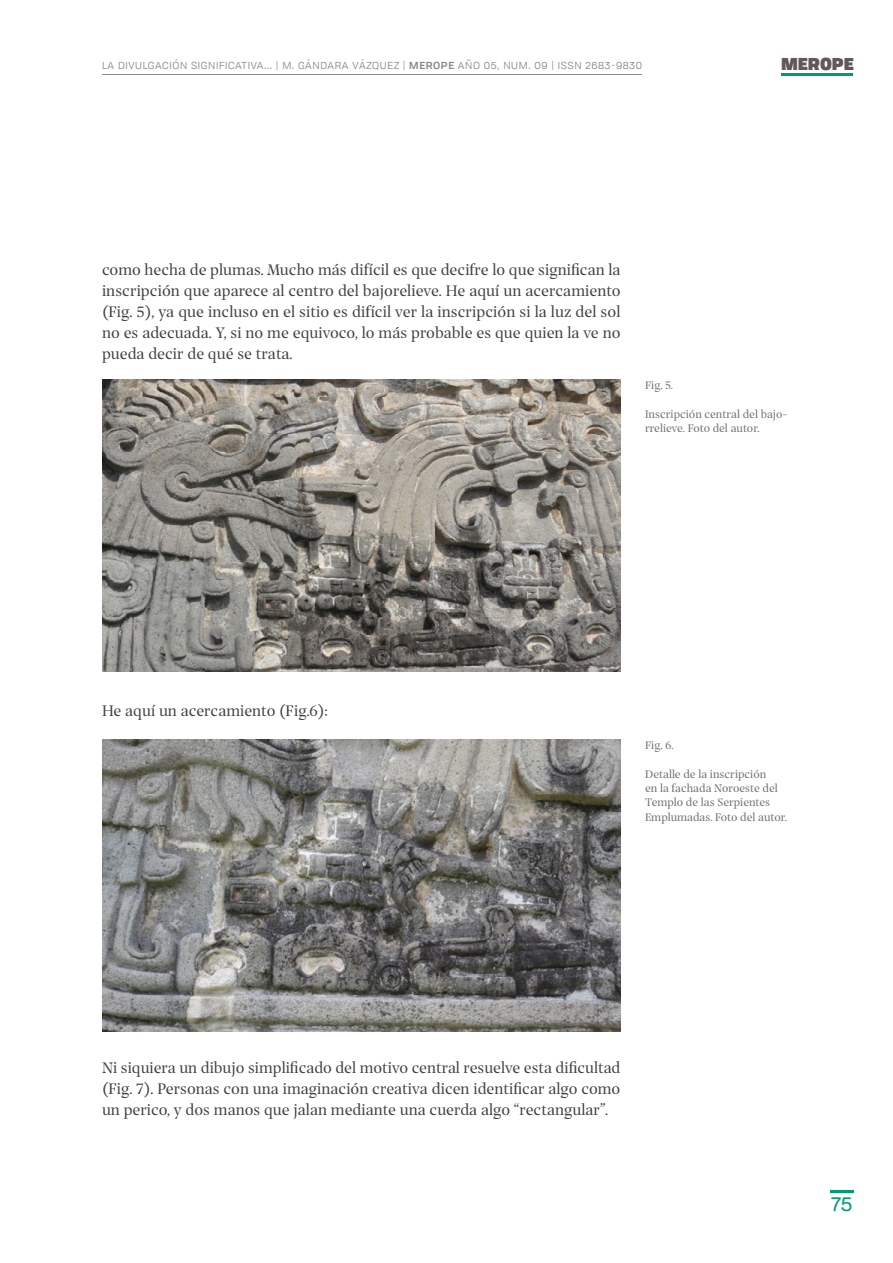
<style>
.page{position:relative;width:893px;height:1263px;background:#fff}
.page>*{position:absolute;margin:0;border:0;box-sizing:border-box;transform-origin:0 0}
.t1{font:19.5px "Tofino Personal";color:#009c77}
.t2{font:16.5px/21px "Prospectus M";color:#404040;text-align:justify}
.t3{font:900 16.5px "Tofino Personal";color:#62575b}
.t4{font:12px/14.4px "Prospectus M";color:#706f6f}
.t5{font:12px "Tofino Personal";letter-spacing:.05em;color:#878787}
.s1{font-weight:500}
</style>
<div class="page">
<hr style="left:830px;top:1190px;width:24px;height:2px;background:#009c77">
<hr style="left:782px;top:73px;width:71px;height:2px;background:#009c77">
<hr style="left:102px;top:74px;width:539px;height:1px;background:#878787">
<img style="left:102px;top:380px;width:518px;height:291px">
<img style="left:102px;top:740px;width:518px;height:291px">
<p class="t5" style="left:102px;top:56px;width:542px">LA DIVULGACIÓN SIGNIFICATIVA... | M. GÁNDARA VÁZQUEZ | <span class="s1">merope</span> AÑO 05, NUM. 09 | ISSN 2683-9830</p>
<p class="t3" style="left:781px;top:49px;width:74px">MEROPE</p>
<p class="t2" style="left:102px;top:259px;width:520px">como hecha de plumas. Mucho más difícil es que decifre lo que significan la inscripción que aparece al centro del bajorelieve. He aquí un acercamiento (Fig. 5), ya que incluso en el sitio es difícil ver la inscripción si la luz del sol no es adecuada. Y, si no me equivoco, lo más probable es que quien la ve no pueda decir de qué se trata.</p>
<p class="t4" style="left:645px;top:377px;width:30px">Fig. 5.</p>
<p class="t4" style="left:645px;top:406px;width:144px">Inscripción central del bajo&shy;rrelieve. Foto del autor.</p>
<p class="t2" style="left:102px;top:700px;width:227px">He aquí un acercamiento (Fig.6):</p>
<p class="t4" style="left:645px;top:737px;width:30px">Fig. 6.</p>
<p class="t4" style="left:645px;top:766px;width:143px">Detalle de la inscripción<br>en la fachada Noroeste del<br>Templo de las Serpientes<br>Emplumadas. Foto del autor.</p>
<p class="t2" style="left:102px;top:1057px;width:520px">Ni siquiera un dibujo simplificado del motivo central resuelve esta dificultad (Fig. 7). Personas con una imaginación creativa dicen identificar algo como un perico, y dos manos que jalan mediante una cuerda algo “rectangular”.</p>
<p class="t1" style="left:831px;top:1189px;width:22px">75</p>
</div>
